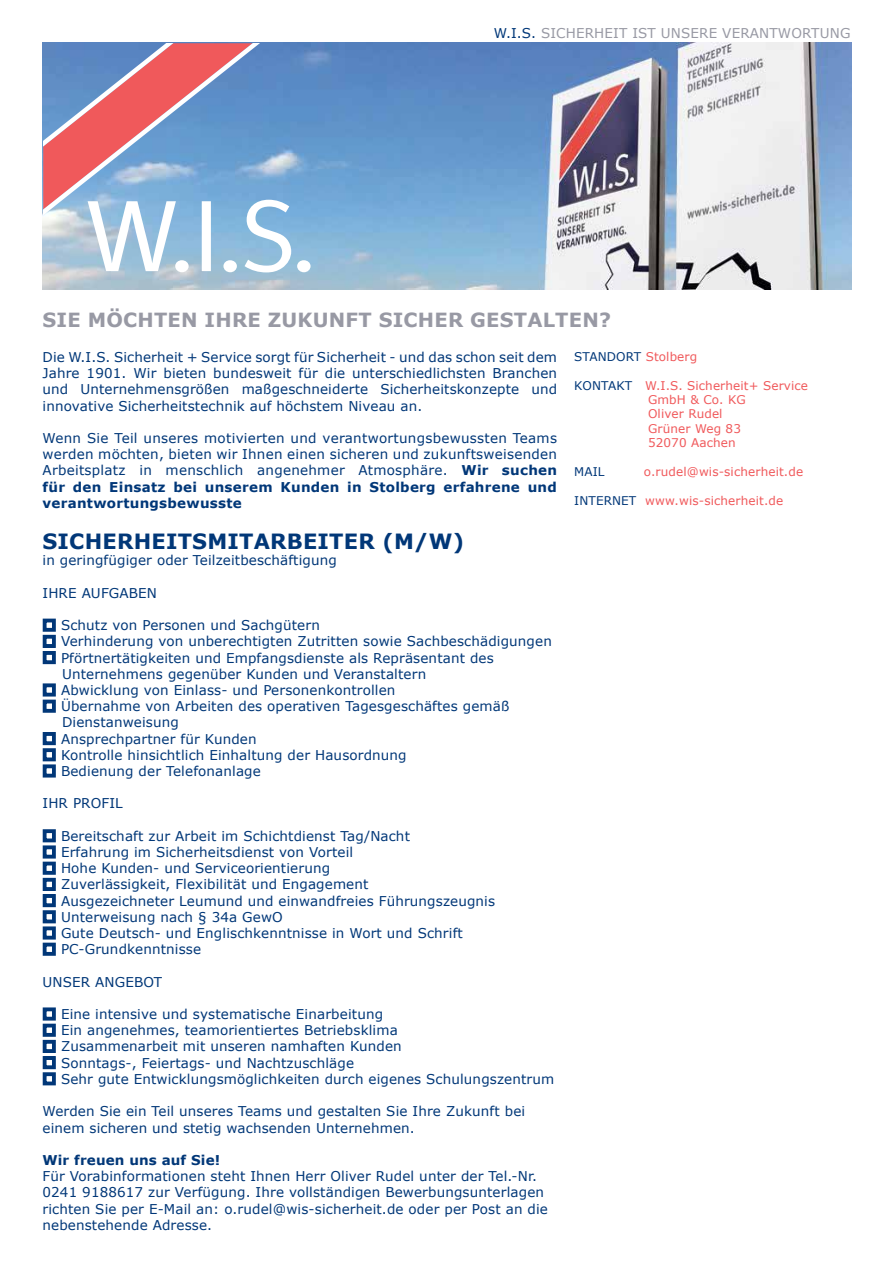
<style>
.page{position:relative;width:893px;height:1263px;background:#fff}
.page>*{position:absolute;margin:0;border:0;box-sizing:border-box;transform-origin:0 0}
.t1{font:700 21px "Verdana";letter-spacing:.01em;color:#013778}
.t2{font:700 19.5px "Verdana";letter-spacing:.01em;color:#9899a4}
.t3{font:13.5px/16.2px "Verdana";letter-spacing:.01em;color:#013778}
.t4{font:13.5px "Verdana";letter-spacing:.01em;color:#9899a4}
.t5{font:700 13.5px "Verdana";color:#013778}
.t6{font:12px/14.4px "Verdana";letter-spacing:.01em;color:#f0595b}
.t7{font:12px "Verdana";letter-spacing:.01em;color:#013778}
.s1{color:#013778}
.s2{font-weight:700}
.s3{color:#f0595b}
</style>
<div class="page">
<img style="left:43px;top:43px;width:808px;height:246px">
<svg style="left:42px;top:618px;width:14px;height:47px"></svg>
<svg style="left:42px;top:683px;width:14px;height:30px"></svg>
<svg style="left:42px;top:732px;width:14px;height:46px"></svg>
<svg style="left:42px;top:829px;width:14px;height:127px"></svg>
<svg style="left:42px;top:1007px;width:14px;height:79px"></svg>
<svg style="left:43px;top:43px;width:268px;height:229px;background:#9ba1c1"></svg>
<p class="t4" style="left:494px;top:24px;width:358px"><span class="s1">W.I.S.</span> Sicherheit ist unsere Verantwortung</p>
<h2 class="t2" style="left:43px;top:307px;width:570px">Sie möchten ihre zukunft sicher gestalten?</h2>
<p class="t3" style="left:43px;top:349px;width:516px;text-align:justify">Die W.I.S. Sicherheit + Service sorgt für Sicherheit - und das schon seit dem Jahre 1901. Wir bieten bundesweit für die unterschiedlichsten Branchen und U nternehmensgrößen maßgeschneiderte Sicherheitskonzepte und innovative Sicherheitstechnik auf höchstem N iveau an.</p>
<p class="t3" style="left:43px;top:430px;width:516px;text-align:justify">Wenn Sie Teil unseres motivierten und verantwortungsbewussten Teams werden möchten, bieten wir Ihnen einen sicheren und zukunftsweisenden Arbeitsplatz in menschlich angenehmer Atmosphäre. <span class="s2">Wir suchen für den Einsatz bei unserem Kunden in Stolberg erfahrene und verantwortungsbewusste</span></p>
<h1 class="t1" style="left:43px;top:527px;width:423px">Sicherheitsmitarbeiter (m/w)</h1>
<p class="t3" style="left:43px;top:552px;width:296px">in geringfügiger oder Teilzeitbeschäftigung</p>
<p class="t3" style="left:43px;top:585px;width:116px">Ihre Aufgaben</p>
<p class="t3" style="left:43px;top:617px;width:279px">■ Schutz von Personen und Sachgütern</p>
<p class="t3" style="left:43px;top:633px;width:511px">■ Verhinderung von unberechtigten Zutritten sowie Sachbeschädigungen</p>
<p class="t3" style="left:62px;top:649px;width:433px;text-indent:-20px">■ Pförtnertätigkeiten und Empfangsdienste als Repräsentant des<br>U nternehmens gegenüber Kunden und Veranstaltern</p>
<p class="t3" style="left:43px;top:682px;width:354px">■ Abwicklung von Einlass- und Personenkontrollen</p>
<p class="t3" style="left:62px;top:698px;width:449px;text-indent:-20px">■ Übernahme von Arbeiten des operativen Tagesgeschäftes gemäß<br>Dienstanweisung</p>
<p class="t3" style="left:43px;top:730px;width:216px">■ Ansprechpartner für Kunden</p>
<p class="t3" style="left:43px;top:747px;width:366px">■ Kontrolle hinsichtlich Einhaltung der Hausordnung</p>
<p class="t3" style="left:43px;top:763px;width:220px">■ Bedienung der Telefonanlage</p>
<p class="t3" style="left:43px;top:795px;width:82px">Ihr Profil</p>
<p class="t3" style="left:43px;top:828px;width:369px">■ Bereitschaft zur Arbeit im Schichtdienst Tag/Nacht</p>
<p class="t3" style="left:43px;top:844px;width:312px">■ Erfahrung im Sicherheitsdienst von Vorteil</p>
<p class="t3" style="left:43px;top:860px;width:289px">■ Hohe Kunden- und Serviceorientierung</p>
<p class="t3" style="left:43px;top:876px;width:327px">■ Zuverlässigkeit, Flexibilität und Engagement</p>
<p class="t3" style="left:43px;top:892px;width:454px">■ Ausgezeichneter Leumund und einwandfreies Führungszeugnis</p>
<p class="t3" style="left:43px;top:909px;width:240px">■ U nterweisung nach § 34a GewO</p>
<p class="t3" style="left:43px;top:925px;width:422px">■ Gute Deutsch- und Englischkenntnisse in Wort und Schrift</p>
<p class="t3" style="left:43px;top:941px;width:160px">■ PC-Grundkenntnisse</p>
<p class="t3" style="left:43px;top:973px;width:121px">U nser Angebot</p>
<p class="t3" style="left:43px;top:1006px;width:342px">■ Eine intensive und systematische Einarbeitung</p>
<p class="t3" style="left:43px;top:1022px;width:357px">■ Ein angenehmes, teamorientiertes Betriebsklima</p>
<p class="t3" style="left:43px;top:1038px;width:361px">■ Zusammenarbeit mit unseren namhaften Kunden</p>
<p class="t3" style="left:43px;top:1054px;width:313px">■ Sonntags-, Feiertags- und Nachtzuschläge</p>
<p class="t3" style="left:43px;top:1071px;width:513px">■ Sehr gute Entwicklungsmöglichkeiten durch eigenes Schulungszentrum</p>
<p class="t3" style="left:43px;top:1103px;width:484px">Werden Sie ein Teil unseres Teams und gestalten Sie Ihre Zukunft bei einem sicheren und stetig wachsenden U nternehmen.</p>
<p class="t5" style="left:43px;top:1150px;width:179px">Wir freuen uns auf Sie!</p>
<p class="t3" style="left:43px;top:1168px;width:507px">Für Vorabinformationen steht Ihnen Herr Oliver Rudel unter der Tel.-N r.<br>0241 9188617 zur Verfügung. Ihre vollständigen Bewerbungsunterlagen richten Sie per E-Mail an: o.rudel@wis-sicherheit.de oder per Post an die nebenstehende Adresse.</p>
<p class="t7" style="left:574px;top:348px;width:125px">Standort <span class="s3">Stolberg</span></p>
<p class="t6" style="left:648px;top:378px;width:162px;text-indent:-74px"><span class="s1">Kontakt</span> W.I.S. Sicherheit+ Service<br>GmbH &amp; Co. KG<br>Oliver Rudel<br>Grüner Weg 83<br>52070 Aachen</p>
<p class="t7" style="left:574px;top:463px;width:32px">Mail</p>
<p class="t6" style="left:644px;top:464px;width:161px">o.rudel@wis-sicherheit.de</p>
<p class="t6" style="left:574px;top:493px;width:210px"><span class="s1">InterneT</span> www.wis-sicherheit.de</p>
</div>
